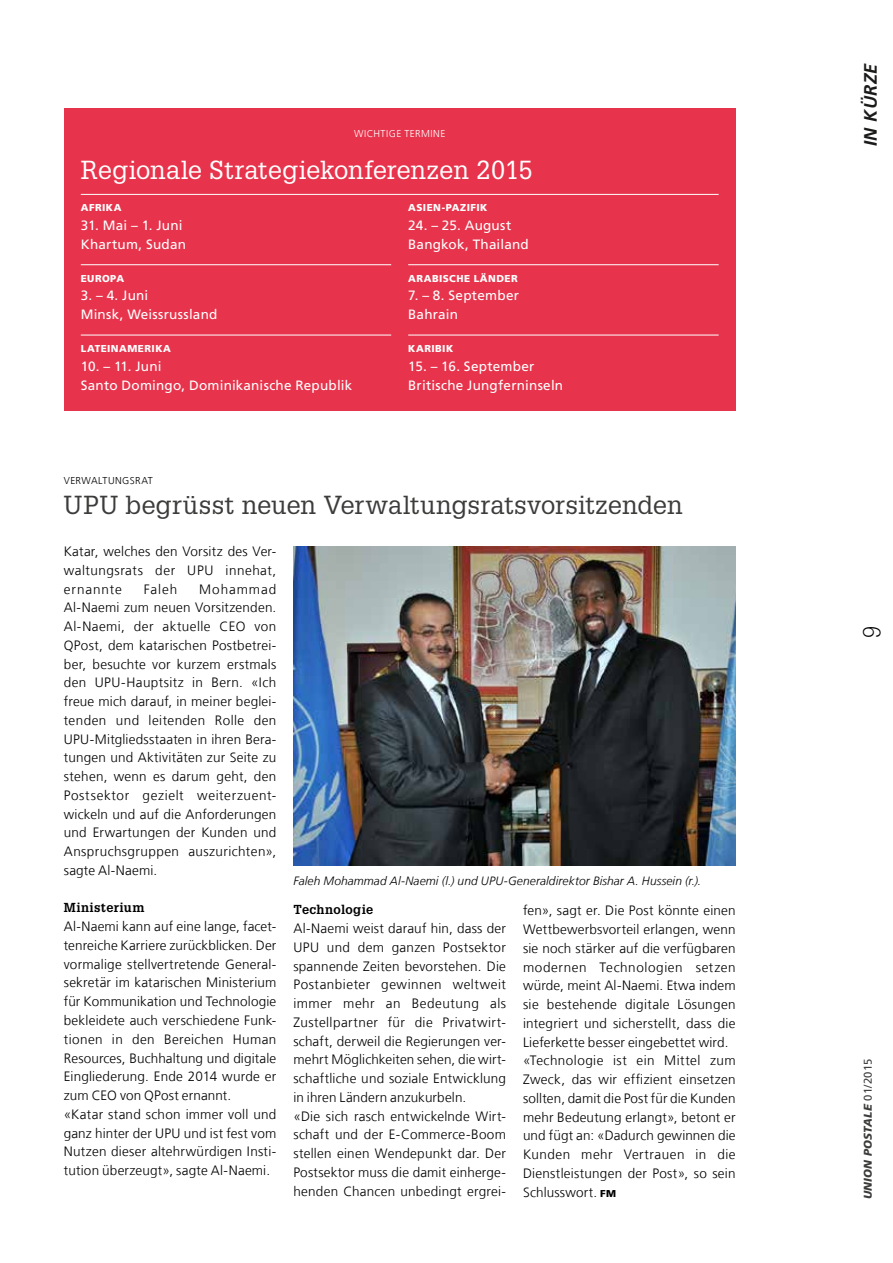
<style>
.page{position:relative;width:893px;height:1263px;background:#fff}
.page>*{position:absolute;margin:0;border:0;box-sizing:border-box;transform-origin:0 0}
.t1{font:25.5px "Glypha LT Std";letter-spacing:.005em;color:#3c3c3b}
.t2{font:25.5px "Glypha LT Std";color:#fff}
.t3{font:300 24px "Glypha LT Std";color:#000}
.t4{font:italic 700 18px "Frutiger LT Com";color:#1b1b1a}
.t5{font:300 13.5px/18.8px "Frutiger LT Com";letter-spacing:.015em;color:#000}
.t6{font:13.5px/18.8px "Frutiger LT Com";letter-spacing:.015em;color:#fff}
.t7{font:700 12.75px "Glypha LT Std";letter-spacing:.03em;color:#000}
.t8{font:italic 300 12px "Frutiger LT Com";letter-spacing:.01em;color:#000}
.t9{font:italic 900 11.25px "Frutiger LT Com";color:#3c3c3b}
.t10{font:900 10.05px "Frutiger LT Com";letter-spacing:.045em;color:#fff}
.t11{font:300 10.05px "Frutiger LT Com";letter-spacing:.05em;color:#fff}
.t12{font:300 10.05px "Frutiger LT Com";letter-spacing:.035em;color:#000}
.s1{font-weight:900;font-size:10.05px}
.s2{font-weight:400;font-style:normal}
</style>
<div class="page">
<img style="left:293px;top:546px;width:443px;height:319px">
<div style="left:64px;top:108px;width:672px;height:303px;background:#e7344c"></div>
<hr style="left:81px;top:194px;width:638px;height:1px;background:#fff">
<hr style="left:81px;top:264px;width:310px;height:1px;background:#fff">
<hr style="left:81px;top:335px;width:310px;height:1px;background:#fff">
<hr style="left:408px;top:264px;width:311px;height:1px;background:#fff">
<hr style="left:408px;top:335px;width:311px;height:1px;background:#fff">
<p class="t11" style="left:354px;top:127px;width:93px">WICHTIGE TERMINE</p>
<h1 class="t2" style="left:81px;top:154px;width:453px">Regionale Strategiekonferenzen 2015</h1>
<p class="t10" style="left:81px;top:202px;width:42px">AFRIKA</p>
<p class="t6" style="left:81px;top:216px;width:107px">31. Mai – 1. Juni<br>Khartum, Sudan</p>
<p class="t10" style="left:81px;top:272px;width:45px">EUROPA</p>
<p class="t6" style="left:81px;top:286px;width:138px">3. – 4. Juni<br>Minsk, Weissrussland</p>
<p class="t10" style="left:81px;top:342px;width:92px">LATEINAMERIKA</p>
<p class="t6" style="left:81px;top:357px;width:273px">10. – 11. Juni<br>Santo Domingo, Dominikanische Republik</p>
<p class="t10" style="left:408px;top:202px;width:81px">ASIEN-PAZIFIK</p>
<p class="t6" style="left:408px;top:216px;width:122px">24. – 25. August<br>Bangkok, Thailand</p>
<p class="t10" style="left:408px;top:272px;width:111px">ARABISCHE LÄNDER</p>
<p class="t6" style="left:408px;top:286px;width:112px">7. – 8. September<br>Bahrain</p>
<p class="t10" style="left:408px;top:342px;width:47px">KARIBIK</p>
<p class="t6" style="left:408px;top:357px;width:156px">15. – 16. September<br>Britische Jungferninseln</p>
<p class="t12" style="left:64px;top:475px;width:91px">VERWALTUNGSRAT</p>
<h1 class="t1" style="left:64px;top:490px;width:620px">UPU begrüsst neuen Verwaltungsratsvorsitzenden</h1>
<p class="t5" style="left:64px;top:542px;width:214px;text-align:justify">Katar, welches den Vorsitz des Ver&shy;waltungsrats der UPU innehat, ernannte</p>
<p class="t5" style="left:64px;top:580px;width:214px;text-align:justify;text-indent:135px">Mohammad Al-Naemi zum neuen Vorsitzenden.<br>Al-Naemi, der aktuelle CEO von QPost, dem katarischen Postbetrei&shy;ber, besuchte vor kurzem erstmals den UPU-Hauptsitz in Bern. «Ich freue mich darauf, in meiner beglei&shy;tenden und leitenden Rolle den UPU-Mitgliedsstaaten in ihren Bera&shy;tungen und Aktivitäten zur Seite zu stehen, wenn es darum geht, den Postsektor gezielt weiterzuent&shy;wickeln und auf die Anforderungen und Erwartungen der Kunden und Anspruchsgruppen auszurichten», sagte Al-Naemi.</p>
<p class="t7" style="left:64px;top:900px;width:82px">Ministerium</p>
<p class="t5" style="left:64px;top:917px;width:214px">Al-Naemi kann auf eine lange, facet&shy;tenreiche Karriere zurückblicken. Der vormalige stellvertretende General&shy;sekretär im katarischen Ministerium für Kommunikation und Technologie bekleidete auch verschiedene Funk&shy;tionen in den Bereichen Human Resources, Buchhaltung und digitale Eingliederung. Ende 2014 wurde er zum CEO von QPost ernannt.<br>«Katar stand schon immer voll und ganz hinter der UPU und ist fest vom Nutzen dieser altehrwürdigen Insti&shy;tution überzeugt», sagte Al-Naemi.</p>
<p class="t5" style="left:144px;top:580px;width:35px">Faleh</p>
<p class="t8" style="left:293px;top:874px;width:409px">Faleh Mohammad Al-Naemi (l.) und UPU-Generaldirektor Bishar A. Hussein (r.).</p>
<p class="t7" style="left:293px;top:902px;width:81px">Technologie</p>
<p class="t5" style="left:293px;top:919px;width:214px">Al-Naemi weist darauf hin, dass der UPU und dem ganzen Postsektor spannende Zeiten bevorstehen. Die Postanbieter gewinnen weltweit immer mehr an Bedeutung als Zustellpartner für die Privatwirt&shy;schaft, derweil die Regierungen ver&shy;mehrt Möglichkeiten sehen, die wirt&shy;schaftliche und soziale Entwicklung in ihren Ländern anzukurbeln.<br>«Die sich rasch entwickelnde Wirt&shy;schaft und der E-Commerce-Boom stellen einen Wendepunkt dar. Der Postsektor muss die damit einherge&shy;henden Chancen unbedingt ergrei-</p>
<p class="t5" style="left:523px;top:901px;width:214px">fen», sagt er. Die Post könnte einen Wettbewerbsvorteil erlangen, wenn sie noch stärker auf die verfügbaren modernen Technologien setzen würde, meint Al-Naemi. Etwa indem sie bestehende digitale Lösungen integriert und sicherstellt, dass die Lieferkette besser eingebettet wird. «Technologie ist ein Mittel zum Zweck, das wir effizient einsetzen sollten, damit die Post für die Kunden mehr Bedeutung erlangt», betont er und fügt an: «Dadurch gewinnen die Kunden mehr Vertrauen in die Dienstleistungen der Post», so sein Schlusswort. <span class="s1">FM</span></p>
<h3 class="t4" style="left:860px;top:146px;width:84px;rotate:-90deg">IN KÜRZE</h3>
<h2 class="t3" style="left:858px;top:637px;width:13px;rotate:-90deg">9</h2>
<p class="t9" style="left:861px;top:1199px;width:142px;rotate:-90deg">UNION POSTALE <span class="s2">01/2015</span></p>
</div>
